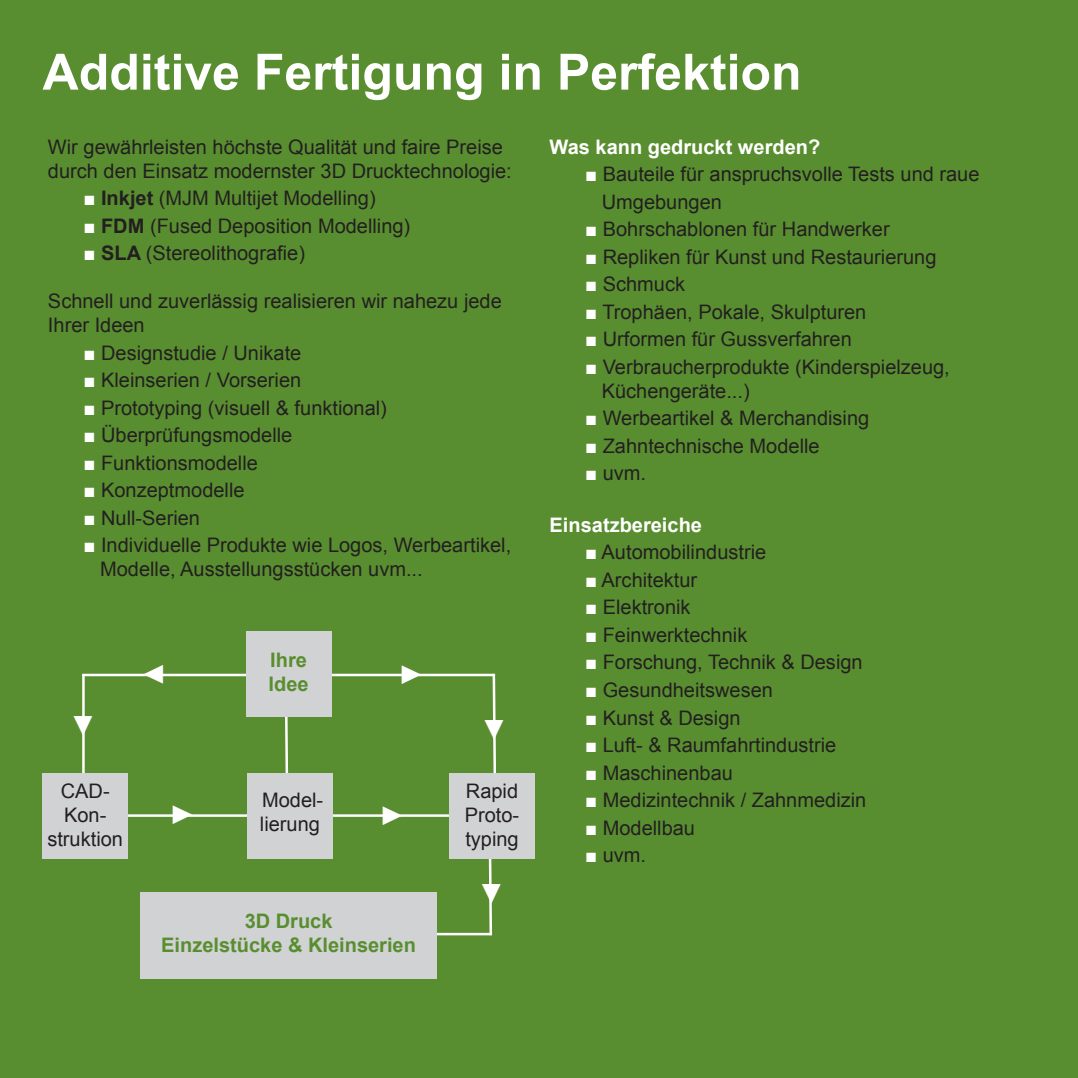
<style>
.page{position:relative;width:1078px;height:1078px;background:#fff}
.page>*{position:absolute;margin:0;border:0;box-sizing:border-box;transform-origin:0 0}
.t1{font:700 50px "Arial";color:#fff}
.t2{font:40px "Minion Pro";color:#fff}
.t3{font:20px/24px "Arial";color:#231f20}
.t4{font:700 20px "Arial";color:#598e30}
.t5{font:700 20px "Arial";color:#fff}
.s1{color:#fff}
.s2{font-weight:700}
</style>
<div class="page">
<div style="left:0;top:0;width:1077px;height:1077px;background:#598e30"></div>
<svg style="left:487px;top:857px;width:6px;height:79px"></svg>
<hr style="left:387px;top:932px;width:103px;height:3px;background:#fff">
<hr style="left:71px;top:814px;width:411px;height:2px;background:#fff">
<svg style="left:283px;top:716px;width:6px;height:56px"></svg>
<hr style="left:82px;top:673px;width:411px;height:3px;background:#fff">
<div style="left:43px;top:772px;width:85px;height:85px;background:#d1d2d4"></div>
<div style="left:246px;top:631px;width:85px;height:85px;background:#d1d2d4"></div>
<div style="left:247px;top:772px;width:85px;height:85px;background:#d1d2d4"></div>
<div style="left:449px;top:772px;width:85px;height:85px;background:#d1d2d4"></div>
<div style="left:140px;top:891px;width:297px;height:87px;background:#d1d2d4"></div>
<hr style="left:82px;top:674px;width:3px;height:98px;background:#fff">
<svg style="left:491px;top:673px;width:6px;height:100px"></svg>
<p class="t1" style="left:43px;top:39px;width:760px">Additive Fertigung in Perfektion</p>
<p class="t3" style="left:48px;top:135px;width:456px">Wir gewährleisten höchste Qualität und faire Preise</p>
<p class="t3" style="left:48px;top:159px;width:465px">durch den Einsatz modernster 3D Drucktechnologie:</p>
<p class="t3" style="left:83px;top:186px;width:294px"><span class="s1">■</span> <span class="s2">Inkjet</span> (MJM Multijet Modelling)</p>
<p class="t3" style="left:83px;top:214px;width:328px"><span class="s1">■</span> <span class="s2">FDM</span> (Fused Deposition Modelling)</p>
<p class="t3" style="left:83px;top:241px;width:223px"><span class="s1">■</span> <span class="s2">SLA</span> (Stereolithografie)</p>
<p class="t3" style="left:48px;top:289px;width:455px">Schnell und zuverlässig realisieren wir nahezu jede<br>Ihrer Ideen</p>
<p class="t3" style="left:83px;top:341px;width:219px"><span class="s1">■</span> Designstudie / Unikate</p>
<p class="t3" style="left:83px;top:368px;width:219px"><span class="s1">■</span> Kleinserien / Vorserien</p>
<p class="t3" style="left:83px;top:396px;width:305px"><span class="s1">■</span> Prototyping (visuell &amp; funktional)</p>
<p class="t3" style="left:83px;top:423px;width:210px"><span class="s1">■</span> Überprüfungsmodelle</p>
<p class="t3" style="left:83px;top:451px;width:176px"><span class="s1">■</span> Funktionsmodelle</p>
<p class="t3" style="left:83px;top:478px;width:163px"><span class="s1">■</span> Konzeptmodelle</p>
<p class="t3" style="left:83px;top:506px;width:118px"><span class="s1">■</span> Null-Serien</p>
<p class="t3" style="left:83px;top:533px;width:429px"><span class="s1">■</span> Individuelle Produkte wie Logos, Werbeartikel,</p>
<p class="t3" style="left:100px;top:557px;width:324px">Modelle, Ausstellungsstücken uvm...</p>
<p class="t5" style="left:549px;top:133px;width:272px">Was kann gedruckt werden?</p>
<p class="t3" style="left:585px;top:162px;width:396px"><span class="s1">■</span> Bauteile für anspruchsvolle Tests und raue</p>
<p class="t3" style="left:601px;top:190px;width:122px">Umgebungen</p>
<p class="t3" style="left:585px;top:217px;width:306px"><span class="s1">■</span> Bohrschablonen für Handwerker</p>
<p class="t3" style="left:585px;top:245px;width:353px"><span class="s1">■</span> Repliken für Kunst und Restaurierung</p>
<p class="t3" style="left:585px;top:272px;width:101px"><span class="s1">■</span> Schmuck</p>
<p class="t3" style="left:585px;top:300px;width:283px"><span class="s1">■</span> Trophäen, Pokale, Skulpturen</p>
<p class="t3" style="left:585px;top:327px;width:268px"><span class="s1">■</span> Urformen für Gussverfahren</p>
<p class="t3" style="left:585px;top:355px;width:366px"><span class="s1">■</span> Verbraucherprodukte (Kinderspielzeug,</p>
<p class="t3" style="left:601px;top:379px;width:149px">Küchengeräte...)</p>
<p class="t3" style="left:585px;top:406px;width:286px"><span class="s1">■</span> Werbeartikel &amp; Merchandising</p>
<p class="t3" style="left:585px;top:434px;width:236px"><span class="s1">■</span> Zahntechnische Modelle</p>
<p class="t3" style="left:585px;top:461px;width:62px"><span class="s1">■</span> uvm.</p>
<p class="t5" style="left:549px;top:511px;width:154px">Einsatzbereiche</p>
<p class="t3" style="left:585px;top:540px;width:183px"><span class="s1">■</span> Automobilindustrie</p>
<p class="t3" style="left:585px;top:568px;width:114px"><span class="s1">■</span> Architektur</p>
<p class="t3" style="left:585px;top:595px;width:107px"><span class="s1">■</span> Elektronik</p>
<p class="t3" style="left:585px;top:623px;width:164px"><span class="s1">■</span> Feinwerktechnik</p>
<p class="t3" style="left:585px;top:650px;width:279px"><span class="s1">■</span> Forschung, Technik &amp; Design</p>
<p class="t3" style="left:585px;top:678px;width:189px"><span class="s1">■</span> Gesundheitswesen</p>
<p class="t3" style="left:585px;top:705px;width:157px"><span class="s1">■</span> Kunst &amp; Design</p>
<p class="t3" style="left:585px;top:733px;width:253px"><span class="s1">■</span> Luft- &amp; Raumfahrtindustrie</p>
<p class="t3" style="left:585px;top:760px;width:149px"><span class="s1">■</span> Maschinenbau</p>
<p class="t3" style="left:585px;top:788px;width:283px"><span class="s1">■</span> Medizintechnik / Zahnmedizin</p>
<p class="t3" style="left:585px;top:815px;width:111px"><span class="s1">■</span> Modellbau</p>
<p class="t3" style="left:585px;top:843px;width:62px"><span class="s1">■</span> uvm.</p>
<p class="t4" style="left:270px;top:647px;width:38px">Ihre</p>
<p class="t4" style="left:268px;top:671px;width:42px">Idee</p>
<p class="t2" style="left:166px;top:703px;width:26px;rotate:-180deg">▶</p>
<p class="t2" style="left:398px;top:645px;width:26px">▶</p>
<p class="t2" style="left:112px;top:713px;width:26px;rotate:90deg">▶</p>
<p class="t2" style="left:523px;top:716px;width:26px;rotate:90deg">▶</p>
<p class="t3" style="left:260px;top:788px;width:65px">Model&shy;lierung</p>
<p class="t3" style="left:464px;top:778px;width:56px">Rapid<br>Proto-</p>
<p class="t3" style="left:465px;top:826px;width:55px">typing</p>
<p class="t3" style="left:61px;top:779px;width:50px">CAD-</p>
<p class="t3" style="left:64px;top:803px;width:44px">Kon-</p>
<p class="t3" style="left:47px;top:827px;width:77px">struktion</p>
<p class="t2" style="left:170px;top:785px;width:26px">▶</p>
<p class="t2" style="left:379px;top:786px;width:26px">▶</p>
<p class="t4" style="left:245px;top:906px;width:89px">3D Druck</p>
<p class="t4" style="left:161px;top:930px;width:256px">Einzelstücke &amp; Kleinserien</p>
<p class="t2" style="left:520px;top:881px;width:26px;rotate:90deg">▶</p>
</div>
